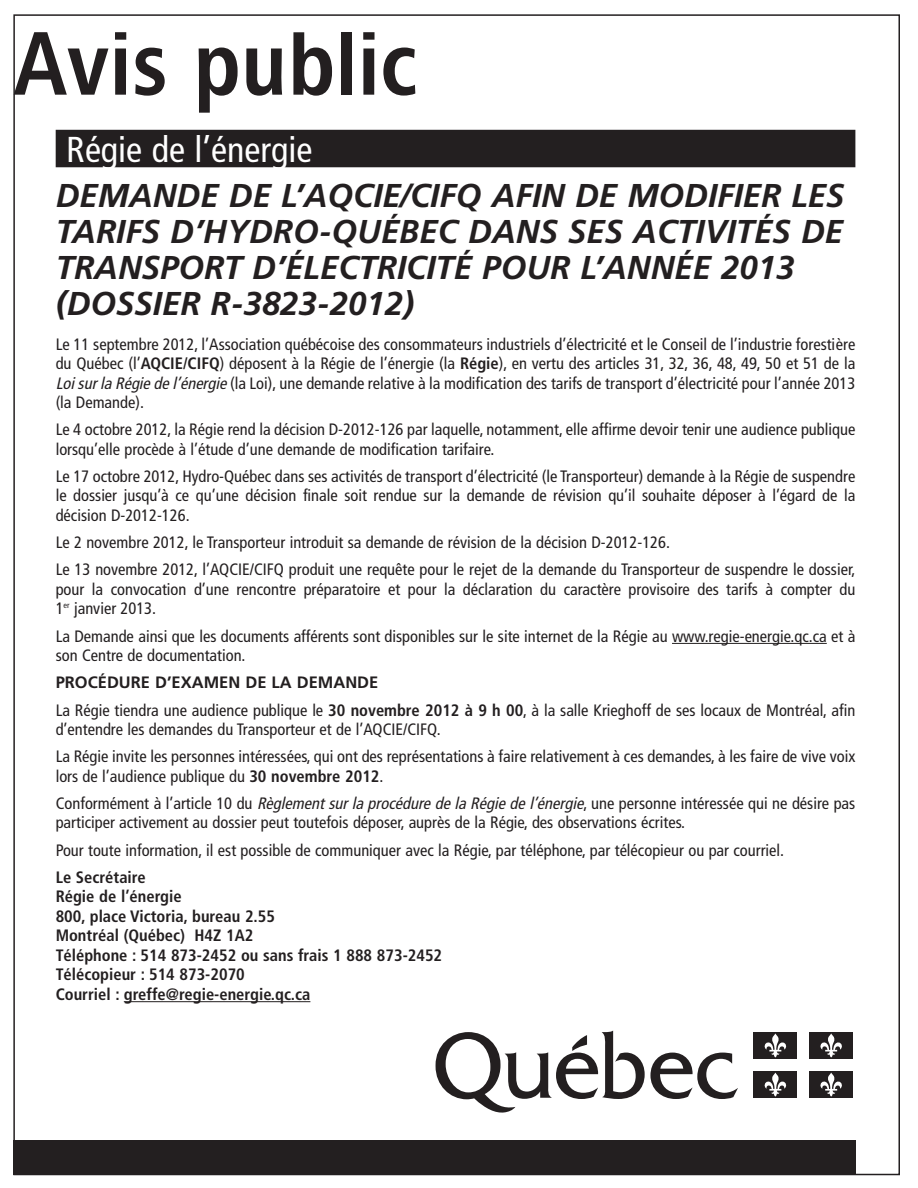
<style>
.page{position:relative;width:918px;height:1188px;background:#fff}
.page>*{position:absolute;margin:0;border:0;box-sizing:border-box;transform-origin:0 0}
.t1{font:90px "Chaloult Cond Demi Gras";color:#231f20}
.t2{font:condensed 36px "Frutiger";color:#fff}
.t3{font:italic 700 33px/36px "Frutiger";color:#231f20}
.t4{font:condensed 16.5px/19.5px "Frutiger";color:#231f20}
.t5{font:700 condensed 16.5px/19.5px "Frutiger";color:#231f20}
.s1{font-weight:700}
.s2{font-style:italic}
.s3{font-weight:700;font-stretch:normal}
</style>
<div class="page">
<div style="left:56px;top:130px;width:799px;height:37px;background:#231f20"></div>
<hr style="left:672px;top:643px;width:155px;height:1px;background:#231f20">
<hr style="left:124px;top:1001px;width:186px;height:1px;background:#231f20">
<svg style="left:436px;top:1031px;width:302px;height:82px"></svg>
<div style="left:754px;top:1032px;width:43px;height:27px;background:#231f20"></div>
<svg style="left:764px;top:1034px;width:23px;height:23px"></svg>
<div style="left:810px;top:1032px;width:43px;height:27px;background:#231f20"></div>
<svg style="left:820px;top:1034px;width:22px;height:23px"></svg>
<div style="left:754px;top:1071px;width:43px;height:27px;background:#231f20"></div>
<svg style="left:764px;top:1073px;width:23px;height:24px"></svg>
<div style="left:810px;top:1071px;width:43px;height:27px;background:#231f20"></div>
<svg style="left:820px;top:1073px;width:22px;height:24px"></svg>
<div style="left:13px;top:1140px;width:843px;height:35px;background:#231f20"></div>
<h1 class="t1" style="left:14px;top:33px;width:404px">Avis public</h1>
<h2 class="t2" style="left:66px;top:135px;width:248px">Régie de l’énergie</h2>
<h3 class="t3" style="left:56px;top:180px;width:790px">DEMANDE DE L’AQCIE/CIFQ AFIN DE MODIFIER LES TARIFS D’HYDRO-QUÉBEC DANS SES ACTIVITÉS DE TRANSPORT D’ÉLECTRICITÉ POUR L’ANNÉE 2013 (DOSSIER R-3823-2012)</h3>
<p class="t4" style="left:56px;top:335px;width:801px;text-align:justify">Le 11 septembre 2012, l’Association québécoise des consommateurs industriels d’électricité et le Conseil de l’industrie forestière du Québec (l’<span class="s1">AQCIE/CIFQ</span>) déposent à la Régie de l’énergie (la <span class="s1">Régie</span>), en vertu des articles 31, 32, 36, 48, 49, 50 et 51 de la <span class="s2">Loisurla Régie de l’énergie</span>(la Loi), une demande relative à la modification des tarifs de transport d’électricité pour l’année 2013 (la Demande).</p>
<p class="t4" style="left:56px;top:421px;width:801px">Le 4 octobre 2012, la Régie rend la décision D-2012-126 par laquelle, notamment, elle affirme devoir tenir une audience publique lorsqu’elle procède à l’étude d’une demande de modification tarifaire.</p>
<p class="t4" style="left:56px;top:468px;width:801px;text-align:justify">Le 17 octobre 2012, Hydro-Québec dans ses activités de transport d’électricité (le Transporteur) demande à la Régie de suspendre le dossier jusqu’à ce qu’une décision finale soit rendue sur la demande de révision qu’il souhaite déposer à l’égard de la décision D-2012-126.</p>
<p class="t4" style="left:56px;top:530px;width:801px;line-height:27.2px">Le 2 novembre 2012, le Transporteur introduit sa demande de révision de la décision D-2012-126.<br>Le 13 novembre 2012, l’AQCIE/CIFQ produit une requête pour le rejet de la demande du Transporteur de suspendre le dossier,</p>
<p class="t4" style="left:56px;top:581px;width:801px">pour la convocation d’une rencontre préparatoire et pour la déclaration du caractère provisoire des tarifs à compter du<br>1<sup>er</sup> janvier 2013.</p>
<p class="t4" style="left:56px;top:627px;width:801px">La Demande ainsi que les documents afférents sont disponibles sur le site internet de la Régie au www.regie-energie.qc.ca et à son Centre de documentation.</p>
<p class="t4" style="left:56px;top:670px;width:801px;line-height:27.2px"><span class="s3">PROCÉDURE D’EXAMEN DE LA DEMANDE<br></span>La Régie tiendra une audience publique le <span class="s1">30 novembre 2012 à 9 h 00</span>, à la salle Krieghoff de ses locaux de Montréal, afin</p>
<p class="t4" style="left:56px;top:717px;width:801px;line-height:27.2px">d’entendre les demandes du Transporteur et de l’AQCIE/CIFQ.<br>La Régie invite les personnes intéressées, qui ont des représentations à faire relativement à ces demandes, à les faire de vive voix</p>
<p class="t4" style="left:56px;top:764px;width:801px;line-height:27.2px">lors de l’audience publique du <span class="s1">30 novembre 2012</span>.<br>Conformément à l’article 10 du <span class="s2">Règlement sur la procédure de la Régie de l’énergie</span>, une personne intéressée qui ne désire pas</p>
<p class="t4" style="left:56px;top:810px;width:730px;line-height:27.2px">participer activement au dossier peut toutefois déposer, auprès de la Régie, des observations écrites.<br>Pour toute information, il est possible de communiquer avec la Régie, par téléphone, par télécopieur ou par courriel.</p>
<p class="t5" style="left:56px;top:869px;width:388px">Le Secrétaire<br>Régie de l’énergie<br>800, place Victoria, bureau 2.55<br>Montréal (Québec) H4Z 1A2<br>Téléphone : 514 873-2452 ou sans frais 1 888 873-2452<br>Télécopieur : 514 873-2070<br>Courriel : greffe@regie-energie.qc.ca</p>
</div>
